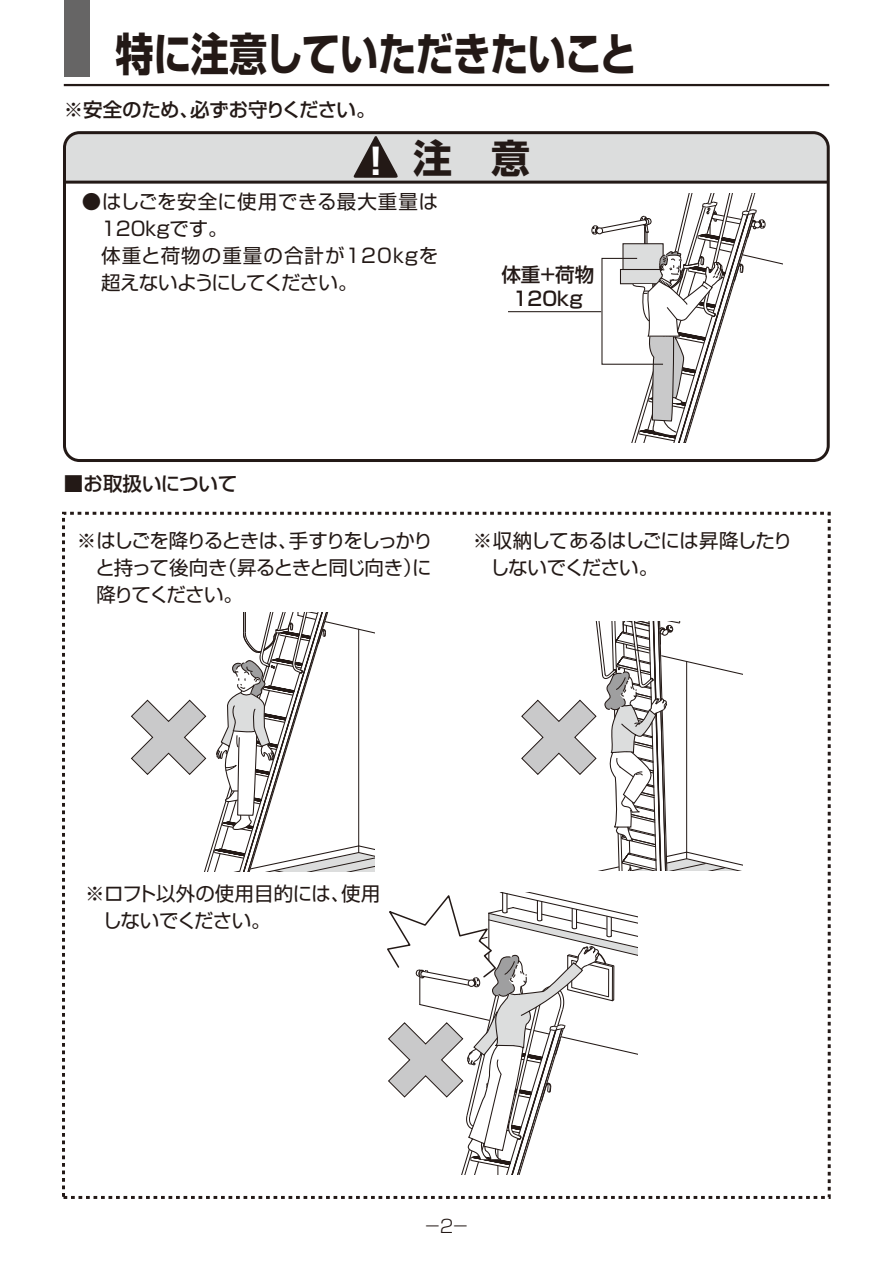
<style>
.page{position:relative;width:893px;height:1263px;background:#fff}
.page>*{position:absolute;margin:0;border:0;box-sizing:border-box;transform-origin:0 0}
.t1{font:45px "Shin Go Pro Bold 90 pv RKSJ H";letter-spacing:-.025em;color:#231916;scale:.85 1}
.t2{font:39px "Shin Go Pro Bold 90 pv RKSJ H";color:#231916}
.t3{font:19.5px/27px "Shin Go Pro Regular 90 pv RKSJ H";letter-spacing:-.03em;color:#231916;text-align:justify}
.t4{font:19.5px/27px "Shin Go Pro Regular 90 pv RKSJ H";letter-spacing:.01em;color:#231916}
.t5{font:19.5px/27px "Shin Go Pro Regular 90 pv RKSJ H";letter-spacing:-.05em;color:#231916}
.t6{font:19.5px/23.4px "Shin Go Pro Medium 90 pv RKSJ H";letter-spacing:-.005em;color:#231916;text-align:center}
.t7{font:19.5px "Shin Go Pro Medium 90 pv RKSJ H";letter-spacing:-.025em;color:#231916}
.t8{font:18px "Shin Go Pro Light 90 pv RKSJ H";color:#231916}
.s1{font-size:36px;color:#fff}
</style>
<div class="page">
<div style="left:64px;top:0;width:25px;height:77px;background:#666565"></div>
<hr style="left:64px;top:84px;width:765px;height:2px;background:#231916">
<div style="left:62px;top:512px;width:769px;height:687px;border:3px dashed #231916"></div>
<svg style="left:591px;top:194px;width:192px;height:248px"></svg>
<hr style="left:508px;top:311px;width:93px;height:1px;background:#231916">
<div style="left:67px;top:135px;width:759px;height:46px;background:#dcdddd"></div>
<div style="left:63px;top:131px;width:767px;height:331px;border:3px solid #231916;border-radius:15px"></div>
<hr style="left:64px;top:181px;width:765px;height:3px;background:#231916">
<svg style="left:131px;top:612px;width:244px;height:259px"></svg>
<svg style="left:521px;top:621px;width:221px;height:249px"></svg>
<svg style="left:385px;top:892px;width:252px;height:307px"></svg>
<h1 class="t1" style="left:116px;top:37px;width:615px">特に注意していただきたいこと</h1>
<p class="t7" style="left:64px;top:102px;width:313px">※安全のため、必ずお守りください。</p>
<h2 class="t2" style="left:369px;top:144px;width:162px"><span class="s1">!</span> 注　意</h2>
<p class="t4" style="left:101px;top:190px;width:339px;text-indent:-19px">●はしごを安全に使用できる最大重量は<br>120kgです。<br>体重と荷物の重量の合計が120kgを超えないようにしてください。</p>
<p class="t6" style="left:501px;top:266px;width:94px">体重+荷物<br>120kg</p>
<p class="t6" style="left:64px;top:475px;width:175px">■お取扱いについて</p>
<p class="t3" style="left:95px;top:529px;width:339px;text-indent:-18px">※はしごを降りるときは、手すりをしっかりと持って後向き（昇るときと同じ向き）に降りてください。</p>
<p class="t5" style="left:490px;top:529px;width:304px;text-indent:-18px">※収納してあるはしごには昇降したりしないでください。</p>
<p class="t3" style="left:103px;top:883px;width:279px;text-indent:-18px">※ロフト以外の使用目的には、使用しないでください。</p>
<p class="t8" style="left:423px;top:1220px;width:47px">－2－</p>
</div>
